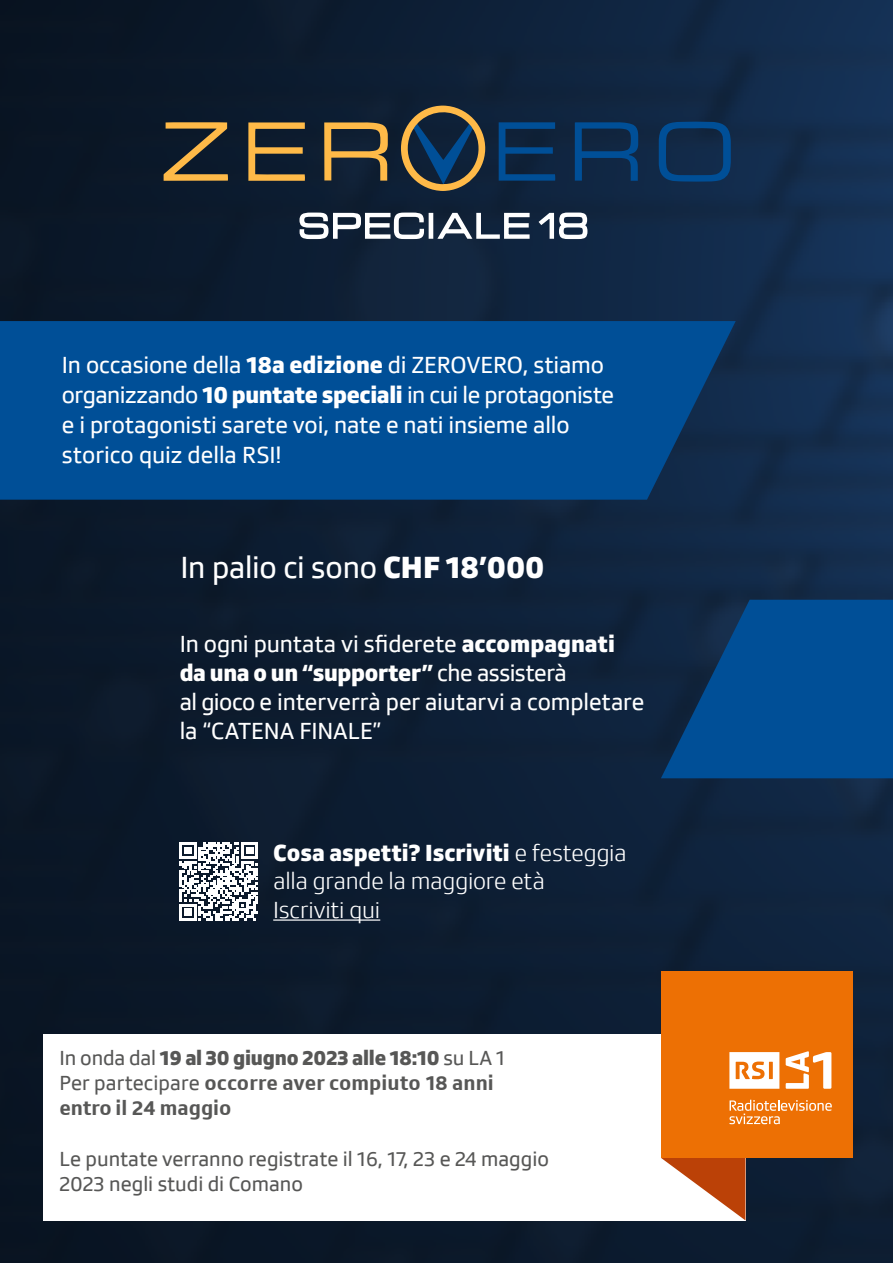
<style>
.page{position:relative;width:893px;height:1263px;background:#fff}
.page>*{position:absolute;margin:0;border:0;box-sizing:border-box;transform-origin:0 0}
.t1{font:31.5px "SRGSSR Type Text";letter-spacing:-.01em;color:#fff}
.t2{font:24px/30px "SRGSSR Type Text";letter-spacing:-.005em;color:#fff}
.t3{font:300 24px/28.8px "SRGSSR Type Text";letter-spacing:-.005em;color:#fff}
.t4{font:700 21px/25.2px "SRGSSR Type Text";color:#575756}
.t5{font:21px/25.2px "SRGSSR Type Text";color:#575756}
.s1{font-weight:800}
.s2{font-weight:400}
</style>
<div class="page">
<img style="left:0;top:0;width:893px;height:1263px">
<svg style="left:299px;top:212px;width:126px;height:28px"></svg>
<hr style="left:429px;top:213px;width:4px;height:26px;background:#fff">
<svg style="left:437px;top:212px;width:93px;height:28px"></svg>
<svg style="left:537px;top:212px;width:52px;height:28px"></svg>
<div style="left:0;top:321px;width:736px;height:179px;background:#004f97"></div>
<svg style="left:659px;top:122px;width:72px;height:60px;background:#0b3662"></svg>
<svg style="left:575px;top:122px;width:63px;height:59px;background:#0a3562"></svg>
<svg style="left:324px;top:122px;width:64px;height:59px;background:#69593b"></svg>
<svg style="left:248px;top:122px;width:57px;height:59px;background:#6c5a38"></svg>
<svg style="left:499px;top:122px;width:56px;height:59px;background:#08335e"></svg>
<svg style="left:164px;top:122px;width:64px;height:59px;background:#5d4f34"></svg>
<svg style="left:401px;top:105px;width:85px;height:86px;background:#424847"></svg>
<svg style="left:661px;top:600px;width:232px;height:178px;background:#034786"></svg>
<div style="left:43px;top:1034px;width:702px;height:186px;background:#fff"></div>
<svg style="left:661px;top:1158px;width:84px;height:62px"></svg>
<div style="left:661px;top:971px;width:191px;height:187px;background:#ed7004"></div>
<svg style="left:729px;top:1052px;width:50px;height:37px;background:#fbe1ca"></svg>
<svg style="left:786px;top:1051px;width:45px;height:38px"></svg>
<svg style="left:729px;top:1100px;width:103px;height:24px"></svg>
<hr style="left:273px;top:919px;width:107px;height:2px;background:#fff">
<svg style="left:180px;top:842px;width:78px;height:78px"></svg>
<p class="t2" style="left:62px;top:350px;width:554px">In occasione della <span class="s1">18a edizione</span> di ZEROVERO, stiamo organizzando <span class="s1">10 puntate speciali</span> in cui le protagoniste e i protagonisti sarete voi, nate e nati insieme allo storico quiz della RSI!</p>
<h1 class="t1" style="left:180px;top:550px;width:366px">In palio ci sono <span class="s1">CHF 18’000</span></h1>
<p class="t2" style="left:180px;top:629px;width:466px;line-height:28.8px">In ogni puntata vi sfiderete <span class="s1">accompagnati da una o un “supporter”</span> che assisterà<br>al gioco e interverrà per aiutarvi a completare la “CATENA FINALE”</p>
<p class="t3" style="left:273px;top:838px;width:355px"><span class="s1">Cosa aspetti? Iscriviti</span> e festeggia alla grande la maggiore età<br>Iscriviti qui</p>
<p class="t4" style="left:60px;top:1045px;width:447px"><span class="s2">In onda dal</span> <span class="s1">19 al 30 giugno 2023 alle 18:10</span> <span class="s2">su LA 1<br>Per partecipare</span> occorre aver compiuto 18 anni entro il 24 maggio</p>
<p class="t5" style="left:60px;top:1146px;width:491px">Le puntate verranno registrate il 16, 17, 23 e 24 maggio<br>2023 negli studi di Comano</p>
</div>
